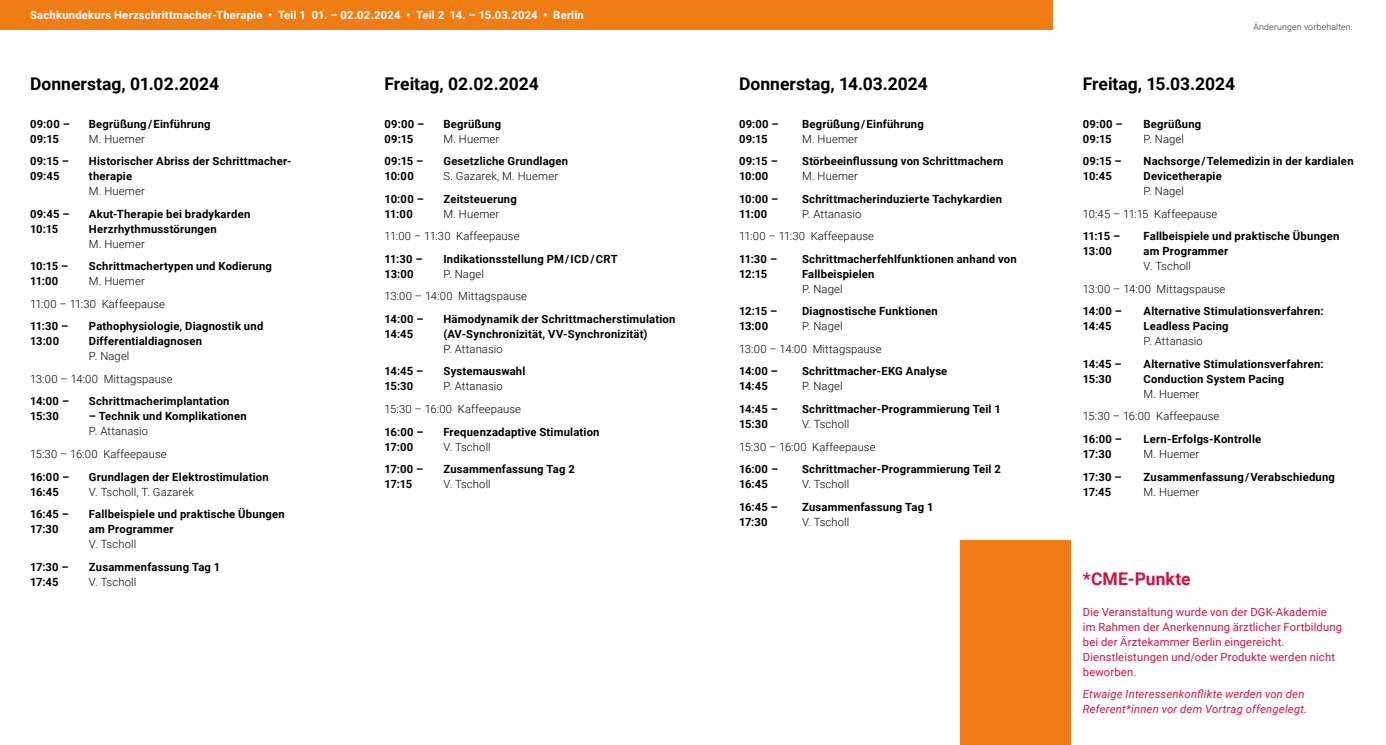
<style>
.page{position:relative;width:1386px;height:745px;background:#fff}
.page>*{position:absolute;margin:0;border:0;box-sizing:border-box;transform-origin:0 0}
.t1{font:700 17.5px "Roboto";color:#000}
.t2{font:700 17.5px "Roboto";letter-spacing:.005em;color:#ce1442}
.t3{font:700 11.25px/15px "Roboto";letter-spacing:.02em;color:#000}
.t4{font:300 11.25px/22.5px "Roboto";letter-spacing:.01em;color:#000}
.t5{font:11.25px/15px "Roboto";letter-spacing:.015em;color:#ce1442}
.t6{font:700 11.25px "Roboto";letter-spacing:.02em;color:#fff}
.t7{font:italic 11.25px/15px "Roboto";letter-spacing:.015em;color:#ce1442}
.t8{font:300 8.75px "Roboto";letter-spacing:.025em;color:#282827}
</style>
<div class="page">
<div style="left:959px;top:540px;width:111px;height:204px;background:#ef7d14"></div>
<div style="left:0;top:0;width:1052px;height:30px;background:#ef7d14"></div>
<p class="t6" style="left:30px;top:7px;width:555px">Sachkundekurs Herzschrittmacher-Therapie • Teil 1 01. – 02.02.2024 • Teil 2 14. – 15.03.2024 • Berlin</p>
<h1 class="t1" style="left:30px;top:72px;width:190px">Donnerstag, 01.02.2024</h1>
<p class="t3" style="left:30px;top:116px;width:41px">09:00 –<br>09:15</p>
<p class="t3" style="left:89px;top:116px;width:123px">Begrüßung / Einführung</p>
<p class="t4" style="left:89px;top:127px;width:57px">M. Huemer</p>
<p class="t3" style="left:30px;top:153px;width:40px">09:15 –<br>09:45</p>
<p class="t3" style="left:89px;top:153px;width:203px">Historischer Abriss der Schrittmacher&shy;therapie</p>
<p class="t4" style="left:89px;top:179px;width:57px">M. Huemer</p>
<p class="t3" style="left:30px;top:206px;width:41px">09:45 –<br>10:15</p>
<p class="t3" style="left:89px;top:206px;width:163px">Akut-Therapie bei bradykarden<br>Herzrhythmusstörungen</p>
<p class="t4" style="left:89px;top:232px;width:57px">M. Huemer</p>
<p class="t3" style="left:30px;top:258px;width:40px">10:15 –<br>11:00</p>
<p class="t3" style="left:89px;top:258px;width:185px">Schrittmachertypen und Kodierung</p>
<p class="t4" style="left:30px;top:269px;width:136px;text-indent:59px">M. Huemer<br>11:00 – 11:30 Kaffeepause</p>
<p class="t3" style="left:30px;top:318px;width:40px">11:30 –<br>13:00</p>
<p class="t3" style="left:89px;top:318px;width:176px">Pathophysiologie, Diagnostik und<br>Differentialdiagnosen</p>
<p class="t4" style="left:30px;top:344px;width:144px;text-indent:59px">P. Nagel<br>13:00 – 14:00 Mittagspause</p>
<p class="t3" style="left:30px;top:393px;width:40px">14:00 –<br>15:30</p>
<p class="t3" style="left:89px;top:393px;width:142px">Schrittmacherimplantation</p>
<p class="t3" style="left:89px;top:408px;width:159px">– Technik und Komplikationen</p>
<p class="t4" style="left:30px;top:419px;width:138px;text-indent:59px">P. Attanasio<br>15:30 – 16:00 Kaffeepause</p>
<p class="t3" style="left:30px;top:468px;width:41px">16:00 –<br>16:45</p>
<p class="t3" style="left:89px;top:468px;width:181px">Grundlagen der Elektrostimulation</p>
<p class="t4" style="left:89px;top:479px;width:106px">V. Tscholl, T. Gazarek</p>
<p class="t3" style="left:30px;top:506px;width:40px">16:45 –<br>17:30</p>
<p class="t3" style="left:89px;top:506px;width:197px">Fallbeispiele und praktische Übungen am Programmer</p>
<p class="t4" style="left:89px;top:532px;width:49px">V. Tscholl</p>
<p class="t3" style="left:30px;top:558px;width:40px">17:30 –<br>17:45</p>
<p class="t3" style="left:89px;top:558px;width:133px">Zusammenfassung Tag 1</p>
<p class="t4" style="left:89px;top:569px;width:49px">V. Tscholl</p>
<h1 class="t1" style="left:384px;top:72px;width:156px">Freitag, 02.02.2024</h1>
<p class="t3" style="left:384px;top:116px;width:41px">09:00 –<br>09:15</p>
<p class="t3" style="left:443px;top:116px;width:59px">Begrüßung</p>
<p class="t4" style="left:443px;top:127px;width:57px">M. Huemer</p>
<p class="t3" style="left:384px;top:153px;width:40px">09:15 –<br>10:00</p>
<p class="t3" style="left:443px;top:153px;width:126px">Gesetzliche Grundlagen</p>
<p class="t4" style="left:443px;top:164px;width:116px">S. Gazarek, M. Huemer</p>
<p class="t3" style="left:384px;top:191px;width:41px">10:00 –<br>11:00</p>
<p class="t3" style="left:443px;top:191px;width:75px">Zeitsteuerung</p>
<p class="t4" style="left:384px;top:202px;width:136px;text-indent:59px">M. Huemer<br>11:00 – 11:30 Kaffeepause</p>
<p class="t3" style="left:384px;top:251px;width:40px">11:30 –<br>13:00</p>
<p class="t3" style="left:443px;top:251px;width:176px">Indikationsstellung PM / ICD / CRT</p>
<p class="t4" style="left:384px;top:262px;width:144px;text-indent:59px">P. Nagel<br>13:00 – 14:00 Mittagspause</p>
<p class="t3" style="left:384px;top:311px;width:40px">14:00 –<br>14:45</p>
<p class="t3" style="left:443px;top:311px;width:233px">Hämodynamik der Schrittmacherstimulation (AV-Synchronizität, VV-Synchronizität)</p>
<p class="t4" style="left:443px;top:337px;width:61px">P. Attanasio</p>
<p class="t3" style="left:384px;top:363px;width:40px">14:45 –<br>15:30</p>
<p class="t3" style="left:443px;top:363px;width:83px">Systemauswahl</p>
<p class="t4" style="left:384px;top:374px;width:138px;text-indent:59px">P. Attanasio<br>15:30 – 16:00 Kaffeepause</p>
<p class="t3" style="left:384px;top:423px;width:41px">16:00 –<br>17:00</p>
<p class="t3" style="left:443px;top:423px;width:158px">Frequenzadaptive Stimulation</p>
<p class="t4" style="left:443px;top:434px;width:49px">V. Tscholl</p>
<p class="t3" style="left:384px;top:461px;width:40px">17:00 –<br>17:15</p>
<p class="t3" style="left:443px;top:461px;width:133px">Zusammenfassung Tag 2</p>
<p class="t4" style="left:443px;top:472px;width:49px">V. Tscholl</p>
<h1 class="t1" style="left:739px;top:72px;width:190px">Donnerstag, 14.03.2024</h1>
<p class="t3" style="left:739px;top:116px;width:41px">09:00 –<br>09:15</p>
<p class="t3" style="left:802px;top:116px;width:123px">Begrüßung / Einführung</p>
<p class="t4" style="left:802px;top:127px;width:57px">M. Huemer</p>
<p class="t3" style="left:739px;top:153px;width:40px">09:15 –<br>10:00</p>
<p class="t3" style="left:802px;top:153px;width:203px">Störbeeinflussung von Schrittmachern</p>
<p class="t4" style="left:802px;top:164px;width:57px">M. Huemer</p>
<p class="t3" style="left:739px;top:191px;width:41px">10:00 –<br>11:00</p>
<p class="t3" style="left:802px;top:191px;width:202px">Schrittmacherinduzierte Tachykardien</p>
<p class="t4" style="left:739px;top:202px;width:136px;text-indent:63px">P. Attanasio<br>11:00 – 11:30 Kaffeepause</p>
<p class="t3" style="left:739px;top:251px;width:40px">11:30 –<br>12:15</p>
<p class="t3" style="left:802px;top:251px;width:216px">Schrittmacherfehlfunktionen anhand von<br>Fallbeispielen</p>
<p class="t4" style="left:802px;top:277px;width:42px">P. Nagel</p>
<p class="t3" style="left:739px;top:303px;width:40px">12:15 –<br>13:00</p>
<p class="t3" style="left:802px;top:303px;width:137px">Diagnostische Funktionen</p>
<p class="t4" style="left:739px;top:314px;width:144px;text-indent:63px">P. Nagel<br>13:00 – 14:00 Mittagspause</p>
<p class="t3" style="left:739px;top:363px;width:40px">14:00 –<br>14:45</p>
<p class="t3" style="left:802px;top:363px;width:147px">Schrittmacher-EKG Analyse</p>
<p class="t4" style="left:802px;top:374px;width:42px">P. Nagel</p>
<p class="t3" style="left:739px;top:401px;width:40px">14:45 –<br>15:30</p>
<p class="t3" style="left:802px;top:401px;width:200px">Schrittmacher-Programmierung Teil 1</p>
<p class="t4" style="left:739px;top:412px;width:138px;text-indent:63px">V. Tscholl<br>15:30 – 16:00 Kaffeepause</p>
<p class="t3" style="left:739px;top:461px;width:41px">16:00 –<br>16:45</p>
<p class="t3" style="left:802px;top:461px;width:200px">Schrittmacher-Programmierung Teil 2</p>
<p class="t4" style="left:802px;top:472px;width:49px">V. Tscholl</p>
<p class="t3" style="left:739px;top:498px;width:40px">16:45 –<br>17:30</p>
<p class="t3" style="left:802px;top:498px;width:133px">Zusammenfassung Tag 1</p>
<p class="t4" style="left:802px;top:509px;width:49px">V. Tscholl</p>
<h1 class="t1" style="left:1082px;top:72px;width:154px">Freitag, 15.03.2024</h1>
<p class="t3" style="left:1082px;top:116px;width:41px">09:00 –<br>09:15</p>
<p class="t3" style="left:1143px;top:116px;width:59px">Begrüßung</p>
<p class="t4" style="left:1143px;top:127px;width:42px">P. Nagel</p>
<p class="t8" style="left:1253px;top:21px;width:101px">Änderungen vorbehalten.</p>
<p class="t3" style="left:1082px;top:153px;width:40px">09:15 –<br>10:45</p>
<p class="t3" style="left:1143px;top:153px;width:212px">Nachsorge / Telemedizin in der kardialen<br>Devicetherapie</p>
<p class="t4" style="left:1082px;top:179px;width:136px;text-indent:61px">P. Nagel<br>10:45 – 11:15 Kaffeepause</p>
<p class="t3" style="left:1082px;top:228px;width:39px">11:15 –<br>13:00</p>
<p class="t3" style="left:1143px;top:228px;width:197px">Fallbeispiele und praktische Übungen am Programmer</p>
<p class="t4" style="left:1082px;top:254px;width:144px;text-indent:61px">V. Tscholl<br>13:00 – 14:00 Mittagspause</p>
<p class="t3" style="left:1082px;top:303px;width:40px">14:00 –<br>14:45</p>
<p class="t3" style="left:1143px;top:303px;width:181px">Alternative Stimulationsverfahren:<br>Leadless Pacing</p>
<p class="t4" style="left:1143px;top:329px;width:61px">P. Attanasio</p>
<p class="t3" style="left:1082px;top:356px;width:40px">14:45 –<br>15:30</p>
<p class="t3" style="left:1143px;top:356px;width:181px">Alternative Stimulationsverfahren:<br>Conduction System Pacing</p>
<p class="t4" style="left:1082px;top:382px;width:138px;text-indent:61px">M. Huemer<br>15:30 – 16:00 Kaffeepause</p>
<p class="t3" style="left:1082px;top:431px;width:41px">16:00 –<br>17:30</p>
<p class="t3" style="left:1143px;top:431px;width:119px">Lern-Erfolgs-Kontrolle</p>
<p class="t4" style="left:1143px;top:442px;width:57px">M. Huemer</p>
<p class="t3" style="left:1082px;top:468px;width:40px">17:30 –<br>17:45</p>
<p class="t3" style="left:1143px;top:468px;width:193px">Zusammenfassung / Verabschiedung</p>
<p class="t4" style="left:1143px;top:479px;width:57px">M. Huemer</p>
<h1 class="t2" style="left:1082px;top:566px;width:109px">*CME-Punkte</h1>
<p class="t5" style="left:1082px;top:603px;width:261px">Die Veranstaltung wurde von der DGK-Akademie im Rahmen der Anerkennung ärztlicher Fortbildung bei der Ärztekammer Berlin eingereicht.<br>Dienstleistungen und/oder Produkte werden nicht beworben.</p>
<p class="t7" style="left:1082px;top:685px;width:226px">Etwaige Interessenkonflikte werden von den<br>Referent*innen vor dem Vortrag offengelegt.</p>
</div>
